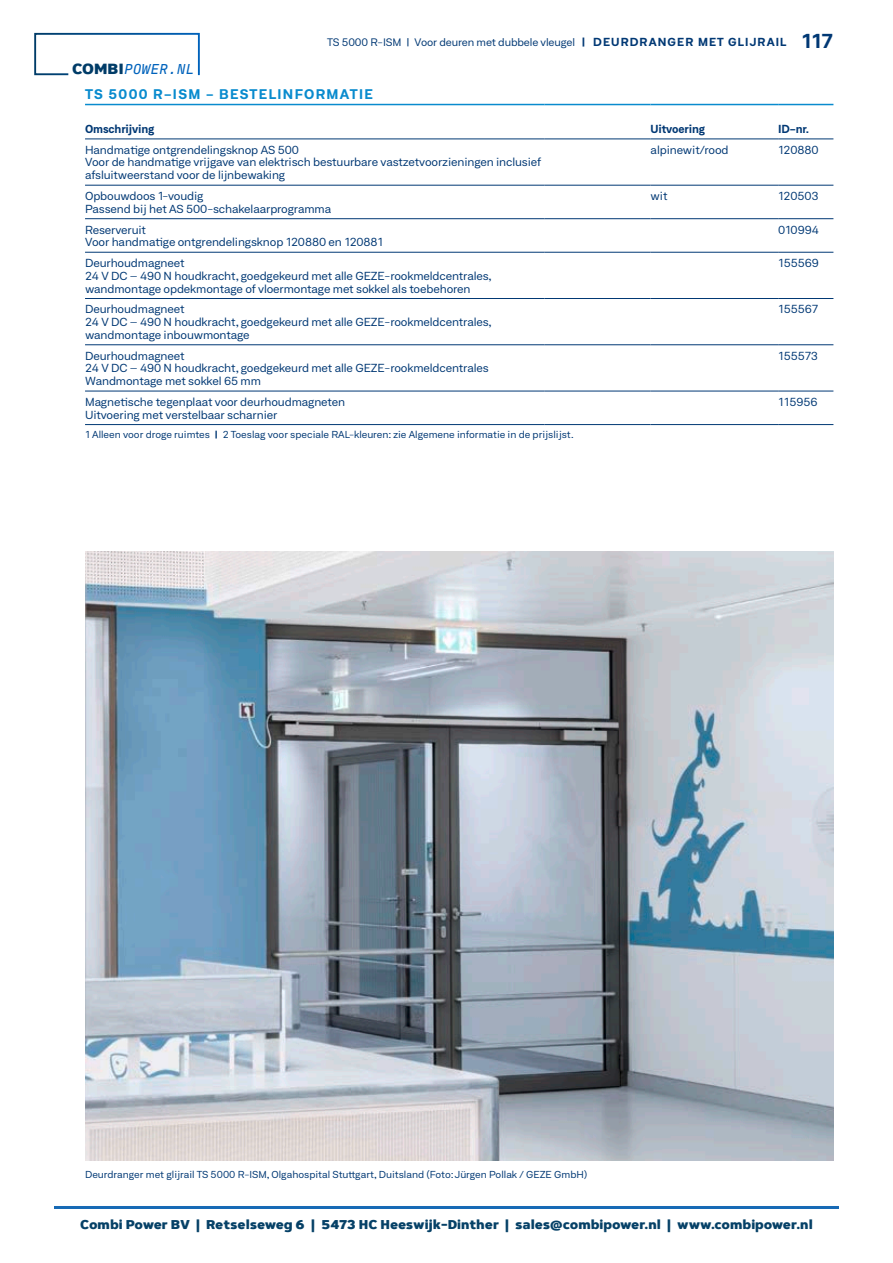
<style>
.page{position:relative;width:893px;height:1263px;background:#fff}
.page>*{position:absolute;margin:0;border:0;box-sizing:border-box;transform-origin:0 0}
.t1{font:700 expanded 19.5px "Neufile Grotesk";color:#013874}
.t2{font:italic 500 14.7px "Antarctican Mono";color:#0063bc}
.t3{font:700 expanded 13.5px "Neufile Grotesk";letter-spacing:.1em;color:#098bce}
.t4{font:900 12.75px "Habanera";color:#064167}
.t5{font:expanded 11.25px/12.8px "Neufile Grotesk";letter-spacing:-.01em;color:#013874}
.t6{font:700 11.25px "Neufile Grotesk";letter-spacing:-.01em;color:#013874}
.t7{font:700 expanded 11.25px "Neufile Grotesk";letter-spacing:.1em;color:#013874}
.t8{font:expanded 10.5px "Neufile Grotesk";letter-spacing:-.01em;color:#013874}
.t9{font:expanded 9.75px "Neufile Grotesk";color:#013874}
.s1{font-family:"Habanera";font-weight:900;font-style:normal;color:#003c68}
.s2{font-weight:700;font-size:11.25px}
.s3{font-size:11.25px}
.s4{font-weight:700}
</style>
<div class="page">
<svg style="left:34px;top:33px;width:166px;height:42px"></svg>
<hr style="left:54px;top:1206px;width:785px;height:3px;background:#176ab5">
<hr style="left:85px;top:139px;width:459px;height:1px;background:#013874">
<hr style="left:85px;top:185px;width:459px;height:1px;background:#013874">
<hr style="left:85px;top:218px;width:459px;height:1px;background:#013874">
<hr style="left:85px;top:252px;width:459px;height:1px;background:#013874">
<hr style="left:85px;top:298px;width:459px;height:1px;background:#013874">
<hr style="left:85px;top:344px;width:459px;height:1px;background:#013874">
<hr style="left:85px;top:391px;width:459px;height:1px;background:#013874">
<hr style="left:85px;top:424px;width:459px;height:1px;background:#013874">
<hr style="left:544px;top:424px;width:107px;height:1px;background:#013874">
<hr style="left:651px;top:424px;width:127px;height:1px;background:#013874">
<hr style="left:778px;top:424px;width:55px;height:1px;background:#013874">
<hr style="left:544px;top:139px;width:107px;height:1px;background:#013874">
<hr style="left:544px;top:185px;width:107px;height:1px;background:#013874">
<hr style="left:544px;top:218px;width:107px;height:1px;background:#013874">
<hr style="left:544px;top:252px;width:107px;height:1px;background:#013874">
<hr style="left:544px;top:298px;width:107px;height:1px;background:#013874">
<hr style="left:544px;top:344px;width:107px;height:1px;background:#013874">
<hr style="left:544px;top:391px;width:107px;height:1px;background:#013874">
<hr style="left:651px;top:139px;width:127px;height:1px;background:#013874">
<hr style="left:778px;top:139px;width:55px;height:1px;background:#013874">
<hr style="left:651px;top:185px;width:127px;height:1px;background:#013874">
<hr style="left:778px;top:185px;width:55px;height:1px;background:#013874">
<hr style="left:651px;top:218px;width:127px;height:1px;background:#013874">
<hr style="left:778px;top:218px;width:55px;height:1px;background:#013874">
<hr style="left:651px;top:252px;width:127px;height:1px;background:#013874">
<hr style="left:778px;top:252px;width:55px;height:1px;background:#013874">
<hr style="left:651px;top:298px;width:127px;height:1px;background:#013874">
<hr style="left:778px;top:298px;width:55px;height:1px;background:#013874">
<hr style="left:651px;top:344px;width:127px;height:1px;background:#013874">
<hr style="left:778px;top:344px;width:55px;height:1px;background:#013874">
<hr style="left:651px;top:391px;width:127px;height:1px;background:#013874">
<hr style="left:778px;top:391px;width:55px;height:1px;background:#013874">
<hr style="left:85px;top:104px;width:459px;height:1px;background:#098bce">
<hr style="left:544px;top:104px;width:107px;height:1px;background:#098bce">
<hr style="left:651px;top:104px;width:127px;height:1px;background:#098bce">
<hr style="left:778px;top:104px;width:55px;height:1px;background:#098bce">
<img style="left:85px;top:551px;width:748px;height:609px">
<h2 class="t2" style="left:72px;top:58px;width:124px"><span class="s1">COMBI</span>POWER.NL</h2>
<p class="t8" style="left:327px;top:36px;width:286px">TS 5000 R-ISM | Voor deuren met dubbele vleugel <span class="s2">| DEURDRA</span></p>
<p class="t7" style="left:658px;top:35px;width:108px">NGER MET GLIJRAI</p>
<h1 class="t1" style="left:780px;top:28px;width:54px"><span class="s3">L</span> 117</h1>
<p class="t3" style="left:85px;top:86px;width:290px">TS 5000 R-ISM - BESTELINFORMATIE</p>
<p class="t6" style="left:85px;top:121px;width:71px">Omschrijving</p>
<p class="t6" style="left:651px;top:121px;width:56px">Uitvoering</p>
<p class="t6" style="left:778px;top:121px;width:32px">ID-nr.</p>
<p class="t5" style="left:85px;top:143px;width:458px">Handmatige ontgrendelingsknop AS 500<br>Voor de handmatige vrijgave van elektrisch bestuurbare vastzetvoorzieningen inclusief afsluitweerstand voor de lijnbewaking</p>
<p class="t5" style="left:651px;top:143px;width:80px">alpinewit/rood</p>
<p class="t5" style="left:778px;top:143px;width:42px">120880</p>
<p class="t5" style="left:85px;top:189px;width:248px">Opbouwdoos 1-voudig<br>Passend bij het AS 500-schakelaarprogramma</p>
<p class="t5" style="left:651px;top:189px;width:18px">wit</p>
<p class="t5" style="left:778px;top:189px;width:42px">120503</p>
<p class="t5" style="left:85px;top:223px;width:300px">Reserveruit<br>Voor handmatige ontgrendelingsknop 120880 en 120881</p>
<p class="t5" style="left:778px;top:223px;width:42px">010994</p>
<p class="t5" style="left:85px;top:256px;width:408px">Deurhoudmagneet<br>24 V DC – 490 N houdkracht, goedgekeurd met alle GEZE-rookmeldcentrales, wandmontage opdekmontage of vloermontage met sokkel als toebehoren</p>
<p class="t5" style="left:778px;top:256px;width:42px">155569</p>
<p class="t5" style="left:85px;top:303px;width:408px">Deurhoudmagneet<br>24 V DC – 490 N houdkracht, goedgekeurd met alle GEZE-rookmeldcentrales, wandmontage inbouwmontage</p>
<p class="t5" style="left:778px;top:303px;width:42px">155567</p>
<p class="t5" style="left:85px;top:349px;width:405px">Deurhoudmagneet<br>24 V DC – 490 N houdkracht, goedgekeurd met alle GEZE-rookmeldcentrales<br>Wandmontage met sokkel 65 mm</p>
<p class="t5" style="left:778px;top:349px;width:41px">155573</p>
<p class="t5" style="left:85px;top:395px;width:262px">Magnetische tegenplaat voor deurhoudmagneten<br>Uitvoering met verstelbaar scharnier</p>
<p class="t5" style="left:778px;top:395px;width:41px">115956</p>
<p class="t9" style="left:85px;top:429px;width:490px">1 Alleen voor droge ruimtes <span class="s4">|</span> 2 Toeslag voor speciale RAL-kleuren: zie Algemene informatie in de prijslijst.</p>
<p class="t9" style="left:85px;top:1168px;width:504px">Deurdranger met glijrail TS 5000 R-ISM, Olgahospital Stuttgart, Duitsland (Foto: Jürgen Pollak / GEZE GmbH)</p>
<p class="t4" style="left:80px;top:1217px;width:734px">Combi Power BV | Retselseweg 6 | 5473 HC Heeswijk-Dinther | sales@combipower.nl | www.combipower.nl</p>
</div>
